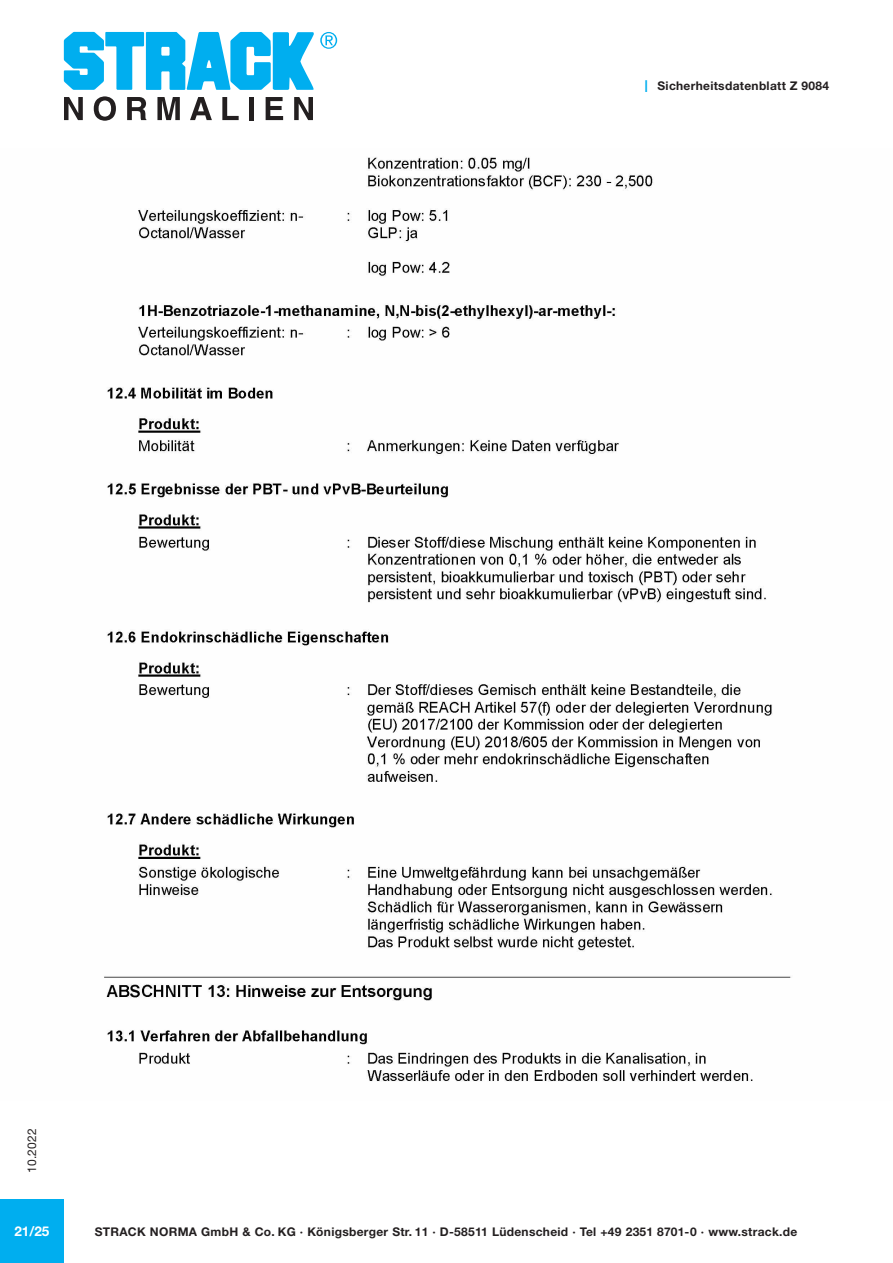
<style>
.page{position:relative;width:893px;height:1263px;background:#fff}
.page>*{position:absolute;margin:0;border:0;box-sizing:border-box;transform-origin:0 0}
.t1{font:700 13.5px "Helvetica Neue LT Std";color:#fff}
.t2{font:700 12px "Helvetica Neue LT Std";letter-spacing:.025em;color:#231f20}
.t3{font:12px "Helvetica Neue LT Std";letter-spacing:.03em;color:#231f20}
.s1{font-weight:400;font-size:16.5px;color:#00aeef}
</style>
<div class="page">
<svg style="left:64px;top:97px;width:19px;height:23px"></svg>
<svg style="left:94px;top:96px;width:22px;height:25px"></svg>
<svg style="left:127px;top:97px;width:19px;height:23px"></svg>
<svg style="left:157px;top:97px;width:23px;height:23px"></svg>
<svg style="left:190px;top:97px;width:22px;height:23px"></svg>
<svg style="left:222px;top:97px;width:17px;height:23px"></svg>
<div style="left:249px;top:97px;width:5px;height:23px;background:#231f20"></div>
<svg style="left:266px;top:97px;width:17px;height:23px"></svg>
<svg style="left:294px;top:97px;width:19px;height:23px"></svg>
<svg style="left:64px;top:32px;width:273px;height:58px"></svg>
<div style="left:0;top:1199px;width:64px;height:64px;background:#00aeef"></div>
<img style="left:104px;top:157px;width:687px;height:925px">
<p class="t3" style="left:25px;top:1173px;width:47px;rotate:-90deg">10.2022</p>
<p class="t2" style="left:644px;top:78px;width:186px"><span class="s1">I</span> Sicherheitsdatenblatt Z 9084</p>
<p class="t1" style="left:14px;top:1222px;width:37px">21/25</p>
<p class="t2" style="left:95px;top:1224px;width:704px">STRACK NORMA GmbH &amp; Co. KG · Königsberger Str. 11 · D-58511 Lüdenscheid · Tel +49 2351 8701-0 · www.strack.de</p>
</div>
